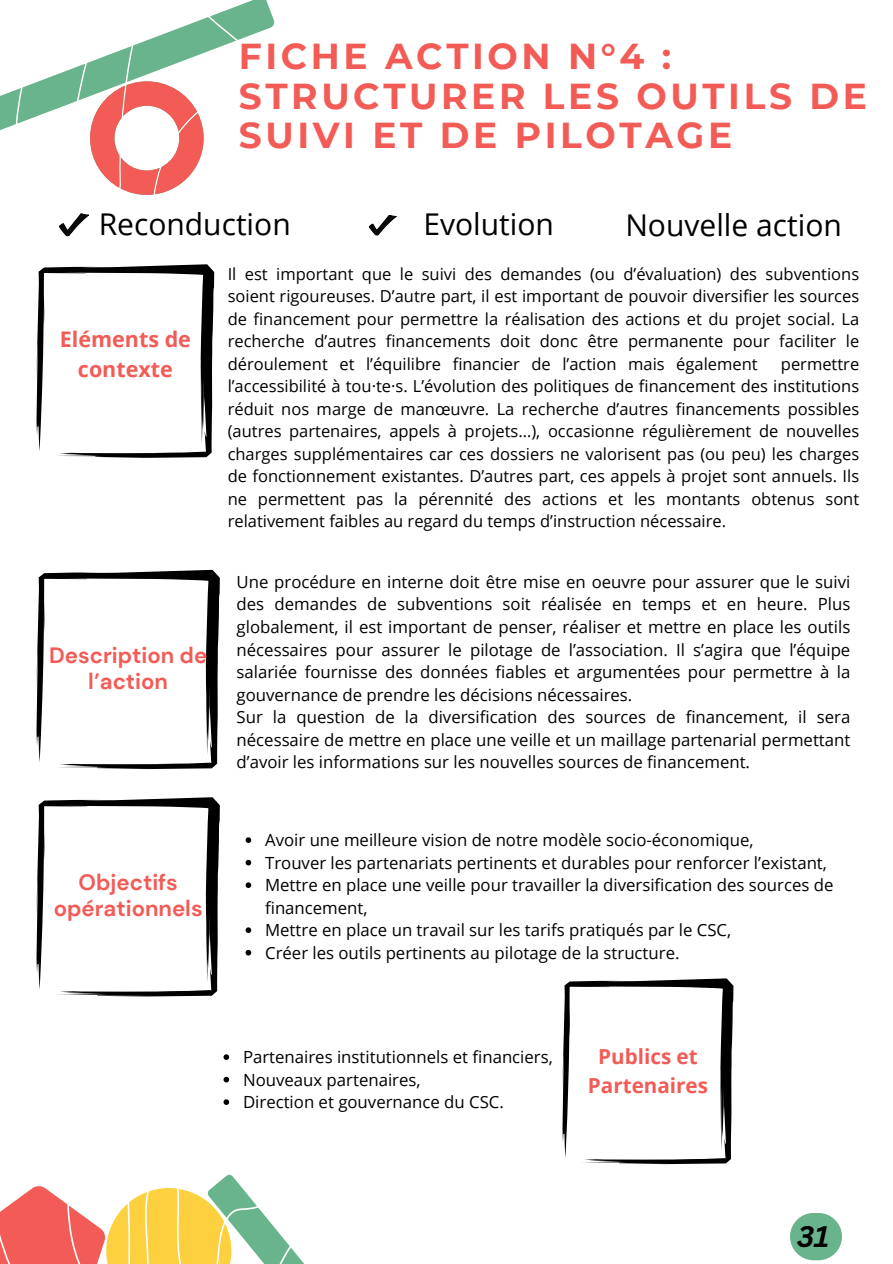
<style>
.page{position:relative;width:893px;height:1264px;background:#fff}
.page>*{position:absolute;margin:0;border:0;box-sizing:border-box;transform-origin:0 0}
.t1{font:700 36px/39.3px "Montserrat";letter-spacing:.1em;color:#f35b56}
.t2{font:30px "Open Sans";color:#000}
.t3{font:italic 700 28.95px "Canva Sans";color:#000}
.t4{font:700 22.2px/25.8px "DM Sans";color:#f35b56;text-align:center}
.t5{font:700 21.45px/29.8px "Open Sans";color:#f35b56;text-align:center}
.t6{font:700 20.7px/28.7px "Open Sans";color:#f35b56;text-align:center}
.t7{font:16.8px/22.5px "Open Sans";color:#000;text-align:justify}
.t8{font:16.5px/22.5px "Open Sans";color:#000;text-align:justify}
</style>
<div class="page">
<svg style="left:0;top:1174px;width:304px;height:89px"></svg>
<svg style="left:0;top:0;width:275px;height:195px"></svg>
<svg style="left:36px;top:264px;width:178px;height:194px"></svg>
<svg style="left:36px;top:570px;width:184px;height:199px"></svg>
<svg style="left:59px;top:214px;width:30px;height:22px"></svg>
<svg style="left:369px;top:215px;width:27px;height:20px"></svg>
<svg style="left:36px;top:797px;width:184px;height:199px"></svg>
<svg style="left:245px;top:837px;width:6px;height:6px"></svg>
<svg style="left:245px;top:859px;width:6px;height:6px"></svg>
<svg style="left:245px;top:882px;width:6px;height:6px"></svg>
<svg style="left:245px;top:927px;width:6px;height:6px"></svg>
<svg style="left:245px;top:949px;width:6px;height:6px"></svg>
<svg style="left:562px;top:978px;width:171px;height:186px"></svg>
<svg style="left:223px;top:1054px;width:6px;height:5px"></svg>
<svg style="left:223px;top:1076px;width:6px;height:6px"></svg>
<svg style="left:223px;top:1099px;width:6px;height:5px"></svg>
<div style="left:790px;top:1212px;width:51px;height:48px;background:#69b48d;border-radius:24px"></div>
<h1 class="t1" style="left:239px;top:37px;width:629px">FICHE ACTION N°4 :<br>STRUCTURER LES OUTILS DE<br>SUIVI ET DE PILOTAGE</h1>
<h2 class="t2" style="left:99px;top:203px;width:193px">Reconduction</h2>
<p class="t2" style="left:423px;top:203px;width:132px">Evolution</p>
<p class="t2" style="left:625px;top:204px;width:218px">Nouvelle action</p>
<h2 class="t5" style="left:60px;top:324px;width:132px">Eléments de contexte</h2>
<h2 class="t4" style="left:49px;top:642px;width:160px">Description de l’action</h2>
<p class="t8" style="left:228px;top:262px;width:633px">Il est important que le suivi des demandes (ou d’évaluation) des subventions soient rigoureuses. D’autre part, il est important de pouvoir diversifier les sources de financement pour permettre la réalisation des actions et du projet social. La recherche d’autres financements doit donc être permanente pour faciliter le déroulement et l’équilibre financier de l’action mais également</p>
<p class="t8" style="left:228px;top:352px;width:633px;text-indent:553px">permettre l’accessibilité à tou·te·s. L’évolution des politiques de financement des institutions réduit nos marge de manœuvre. La recherche d’autres financements possibles (autres partenaires, appels à projets…), occasionne régulièrement de nouvelles charges supplémentaires car ces dossiers ne valorisent pas (ou peu) les charges de fonctionnement existantes. D’autres part, ces appels à projet sont annuels. Ils ne permettent pas la pérennité des actions et les montants obtenus sont relativement faibles au regard du temps d’instruction nécessaire.</p>
<p class="t7" style="left:236px;top:570px;width:615px">Une procédure en interne doit être mise en oeuvre pour assurer que le suivi des demandes de subventions soit réalisée en temps et en heure. Plus globalement, il est important de penser, réaliser et mettre en place les outils nécessaires pour assurer le pilotage de l’association. Il s’agira que l’équipe salariée fournisse des données fiables et argumentées pour permettre à la gouvernance de prendre les décisions nécessaires.</p>
<h3 class="t7" style="left:236px;top:705px;width:615px">Sur la question de la diversification des sources de financement, il sera nécessaire de mettre en place une veille et un maillage partenarial permettant d’avoir les informations sur les nouvelles sources de financement.</h3>
<p class="t4" style="left:54px;top:869px;width:150px">Objectifs opérationnels</p>
<p class="t7" style="left:265px;top:828px;width:490px">Avoir une meilleure vision de notre modèle socio-économique,</p>
<h3 class="t7" style="left:265px;top:851px;width:563px">Trouver les partenariats pertinents et durables pour renforcer l’existant,</h3>
<p class="t7" style="left:265px;top:873px;width:570px">Mettre en place une veille pour travailler la diversification des sources de financement,</p>
<p class="t7" style="left:265px;top:918px;width:467px">Mettre en place un travail sur les tarifs pratiqués par le CSC,</p>
<p class="t7" style="left:265px;top:941px;width:416px">Créer les outils pertinents au pilotage de la structure.</p>
<p class="t7" style="left:243px;top:1045px;width:311px">Partenaires institutionnels et financiers,</p>
<p class="t7" style="left:243px;top:1068px;width:179px">Nouveaux partenaires,</p>
<p class="t7" style="left:243px;top:1090px;width:262px">Direction et gouvernance du CSC.</p>
<h3 class="t6" style="left:588px;top:1042px;width:122px">Publics et<br>Partenaires</h3>
<p class="t3" style="left:797px;top:1215px;width:34px">31</p>
</div>
